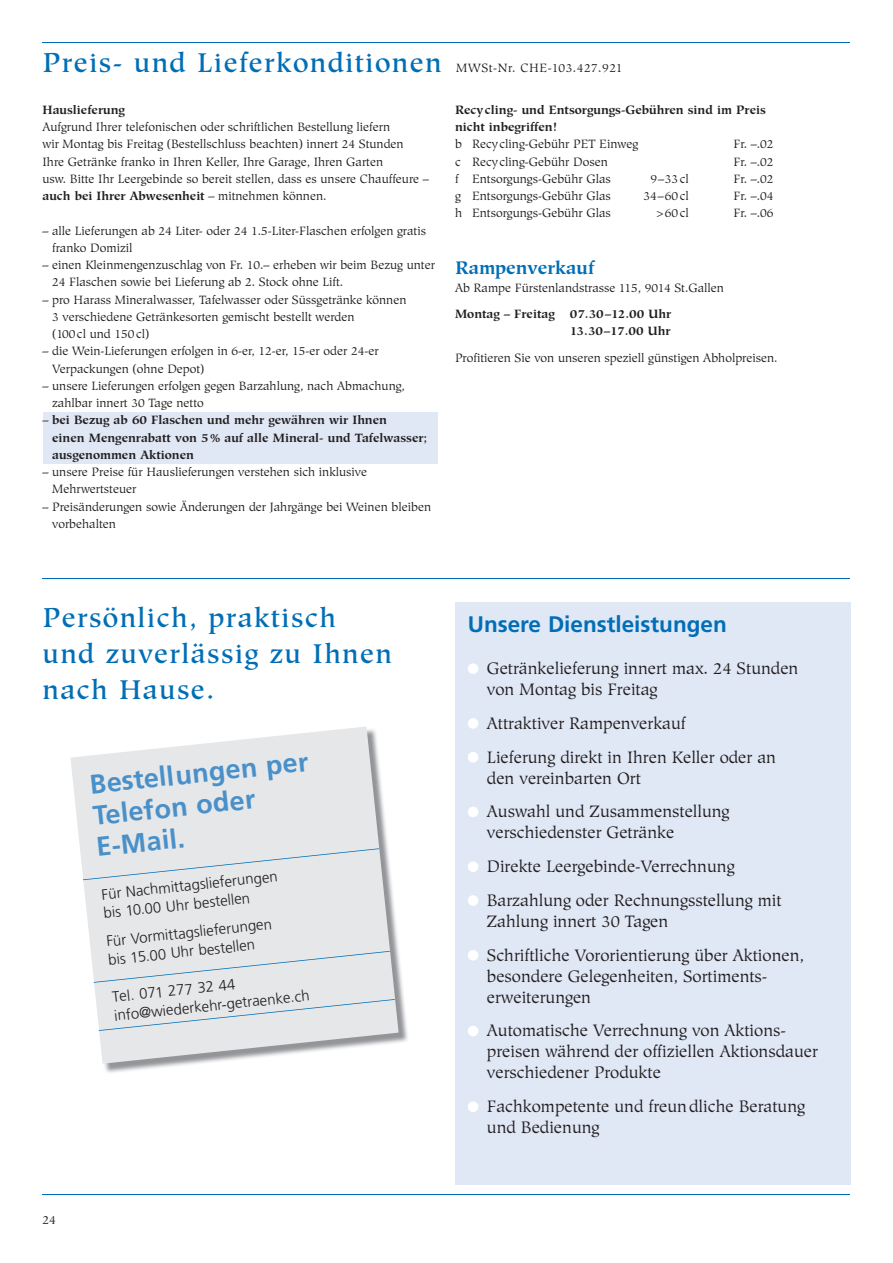
<style>
.page{position:relative;width:893px;height:1263px;background:#fff}
.page>*{position:absolute;margin:0;border:0;box-sizing:border-box;transform-origin:0 0}
.t1{font:500 27px/36px "Hiroshige";letter-spacing:.05em;color:#006eb6}
.t2{font:700 27px/31.5px "Frutiger";color:#4990c9}
.t3{font:700 22.5px "Frutiger";color:#006eb6}
.t4{font:700 18px "Hiroshige";color:#006eb6}
.t5{font:16.5px/21px "Hiroshige";color:#231f20}
.t6{font:300 15px/18.8px "Frutiger";color:#231f20}
.t7{font:12px/17.2px "Hiroshige";color:#231f20}
.t8{font:700 12px/17.2px "Hiroshige";color:#231f20}
.t9{font:12px "Hiroshige";letter-spacing:.05em;color:#231f20}
.s1{font-weight:700}
.s2{font-weight:400}
</style>
<div class="page">
<hr style="left:43px;top:578px;width:807px;height:1px;background:#006eb6">
<img style="left:104px;top:956px;width:304px;height:117px">
<svg style="left:70px;top:726px;width:329px;height:338px;fill:#e6e7e9"></svg>
<div style="left:83px;top:848px;width:296px;height:32px;background:#e6e7e9"></div>
<div style="left:94px;top:951px;width:296px;height:32px;background:#e6e7e9"></div>
<div style="left:99px;top:999px;width:296px;height:32px;background:#e6e7e9"></div>
<div style="left:455px;top:602px;width:395px;height:582px;background:#e0e7f5"></div>
<div style="left:468px;top:663px;width:10px;height:11px;background:#fff;border-radius:50%"></div>
<div style="left:468px;top:718px;width:10px;height:11px;background:#fff;border-radius:50%"></div>
<div style="left:468px;top:752px;width:10px;height:10px;background:#fff;border-radius:50%"></div>
<div style="left:468px;top:807px;width:10px;height:10px;background:#fff;border-radius:50%"></div>
<div style="left:468px;top:861px;width:10px;height:11px;background:#fff;border-radius:50%"></div>
<div style="left:468px;top:895px;width:10px;height:11px;background:#fff;border-radius:50%"></div>
<div style="left:468px;top:950px;width:10px;height:10px;background:#fff;border-radius:50%"></div>
<div style="left:468px;top:1026px;width:10px;height:10px;background:#fff;border-radius:50%"></div>
<div style="left:468px;top:1101px;width:10px;height:11px;background:#fff;border-radius:50%"></div>
<hr style="left:43px;top:1194px;width:807px;height:1px;background:#006eb6">
<hr style="left:43px;top:42px;width:807px;height:1px;background:#006eb6">
<div style="left:43px;top:413px;width:395px;height:51px;background:#e0e7f5"></div>
<h1 class="t1" style="left:43px;top:45px;width:401px">Preis- und Lieferkonditionen</h1>
<p class="t8" style="left:43px;top:101px;width:84px">Hauslieferung</p>
<p class="t7" style="left:43px;top:119px;width:388px">Aufgrund Ihrer telefonischen oder schriftlichen Bestellung liefern<br>wir Montag bis Freitag (Bestellschluss beachten) innert 24 Stunden<br>Ihre Getränke franko in Ihren Keller, Ihre Garage, Ihren Garten<br>usw. Bitte Ihr Leergebinde so bereit stellen, dass es unsere Chauffeure – <span class="s1">auch bei Ihrer Abwesenheit</span> – mitnehmen können.</p>
<p class="t7" style="left:52px;top:222px;width:375px;text-indent:-10px">– alle Lieferungen ab 24 Liter- oder 24 1.5-Liter-Flaschen erfolgen gratis franko Domizil</p>
<p class="t7" style="left:52px;top:257px;width:384px;text-indent:-10px">– einen Kleinmengenzuschlag von Fr. 10.– erheben wir beim Bezug unter<br>24 Flaschen sowie bei Lieferung ab 2. Stock ohne Lift.</p>
<p class="t7" style="left:52px;top:291px;width:356px;text-indent:-10px">– pro Harass Mineralwasser, Tafelwasser oder Süssgetränke können<br>3 verschiedene Getränkesorten gemischt bestellt werden<br>(100 cl und 150 cl)</p>
<p class="t7" style="left:52px;top:343px;width:328px;text-indent:-10px">– die Wein-Lieferungen erfolgen in 6-er, 12-er, 15-er oder 24-er<br>Verpackungen (ohne Depot)</p>
<p class="t7" style="left:52px;top:377px;width:354px;text-indent:-10px">– unsere Lieferungen erfolgen gegen Barzahlung, nach Abmachung, zahlbar innert 30 Tage netto</p>
<p class="t8" style="left:52px;top:412px;width:377px;text-indent:-10px"><span class="s2">–</span> bei Bezug ab 60 Flaschen und mehr gewähren wir Ihnen<br>einen Mengenrabatt von 5% auf alle Mineral- und Tafelwasser; ausgenommen Aktionen</p>
<p class="t7" style="left:52px;top:463px;width:316px;text-indent:-10px">– unsere Preise für Hauslieferungen verstehen sich inklusive<br>Mehrwertsteuer</p>
<p class="t7" style="left:52px;top:498px;width:380px;text-indent:-10px">– Preisänderungen sowie Änderungen der Jahrgänge bei Weinen bleiben vorbehalten</p>
<p class="t9" style="left:456px;top:61px;width:168px">MWSt-Nr. CHE-103.427.921</p>
<p class="t8" style="left:455px;top:101px;width:312px">Recy cling- und Entsorgungs-Gebühren sind im Preis nicht inbegriffen!</p>
<p class="t7" style="left:455px;top:136px;width:185px">b Recy cling-Gebühr PET Einweg</p>
<p class="t7" style="left:733px;top:136px;width:41px">Fr. –.02</p>
<p class="t7" style="left:455px;top:153px;width:154px">c Recy cling-Gebühr Dosen</p>
<p class="t7" style="left:733px;top:153px;width:41px">Fr. –.02</p>
<p class="t7" style="left:455px;top:170px;width:157px">f Entsorgungs-Gebühr Glas</p>
<p class="t7" style="left:650px;top:170px;width:40px">9 – 33 cl</p>
<p class="t7" style="left:733px;top:170px;width:41px">Fr. –.02</p>
<p class="t7" style="left:455px;top:187px;width:157px">g Entsorgungs-Gebühr Glas</p>
<p class="t7" style="left:643px;top:187px;width:47px">34 – 60 cl</p>
<p class="t7" style="left:733px;top:187px;width:41px">Fr. –.04</p>
<p class="t7" style="left:455px;top:205px;width:157px">h Entsorgungs-Gebühr Glas</p>
<p class="t7" style="left:656px;top:205px;width:34px">&gt; 60 cl</p>
<p class="t7" style="left:733px;top:205px;width:41px">Fr. –.06</p>
<h3 class="t4" style="left:455px;top:257px;width:141px">Rampenverkauf</h3>
<p class="t7" style="left:455px;top:279px;width:270px">Ab Rampe Fürstenlandstrasse 115, 9014 St.Gallen</p>
<p class="t8" style="left:455px;top:305px;width:218px;text-align:right">Montag – Freitag 07.30–12.00 Uhr<br>13.30–17.00 Uhr</p>
<p class="t7" style="left:455px;top:349px;width:324px">Profitieren Sie von unseren speziell günstigen Abholpreisen.</p>
<h1 class="t1" style="left:43px;top:600px;width:351px">Persönlich, praktisch und zuverlässig zu Ihnen nach Hause.</h1>
<h2 class="t3" style="left:468px;top:611px;width:260px">Unsere Dienstleistungen</h2>
<h3 class="t5" style="left:487px;top:658px;width:313px">Getränkelieferung innert max. 24 Stunden von Montag bis Freitag</h3>
<h3 class="t5" style="left:487px;top:706px;width:291px;line-height:33.8px">Attraktiver Rampenverkauf<br>Lieferung direkt in Ihren Keller oder an</h3>
<h3 class="t5" style="left:487px;top:761px;width:244px;line-height:33.8px">den vereinbarten Ort<br>Auswahl und Zusammenstellung</h3>
<h3 class="t5" style="left:487px;top:816px;width:296px;line-height:33.8px">verschiedenster Getränke<br>Direkte Leergebinde-Verrechnung<br>Barzahlung oder Rechnungsstellung mit</h3>
<h3 class="t5" style="left:487px;top:904px;width:319px;line-height:33.8px">Zahlung innert 30 Tagen<br>Schriftliche Vororientierung über Aktionen,</h3>
<h3 class="t5" style="left:487px;top:965px;width:282px">besondere Gelegenheiten, Sortiments&shy;erweiterungen</h3>
<h3 class="t5" style="left:487px;top:1020px;width:333px">Automatische Verrechnung von Aktions&shy;preisen während der offiziellen Aktionsdauer verschiedener Produkte</h3>
<h3 class="t5" style="left:487px;top:1096px;width:320px">Fachkompetente und freun dliche Beratung und Bedienung</h3>
<h1 class="t2" style="left:88px;top:768px;width:221px;rotate:-6deg">Bestellungen per<br>Telefon oder<br>E-Mail.</h1>
<p class="t6" style="left:101px;top:885px;width:179px;rotate:-6deg">Für Nachmittagslieferungen bis 10.00 Uhr bestellen</p>
<p class="t6" style="left:105px;top:932px;width:168px;rotate:-6deg">Für Vormittagslieferungen bis 15.00 Uhr bestellen</p>
<p class="t6" style="left:111px;top:988px;width:198px;rotate:-6deg">Tel. 071 277 32 44 info@wiederkehr-getraenke.ch</p>
<p class="t7" style="left:43px;top:1212px;width:15px">24</p>
</div>
